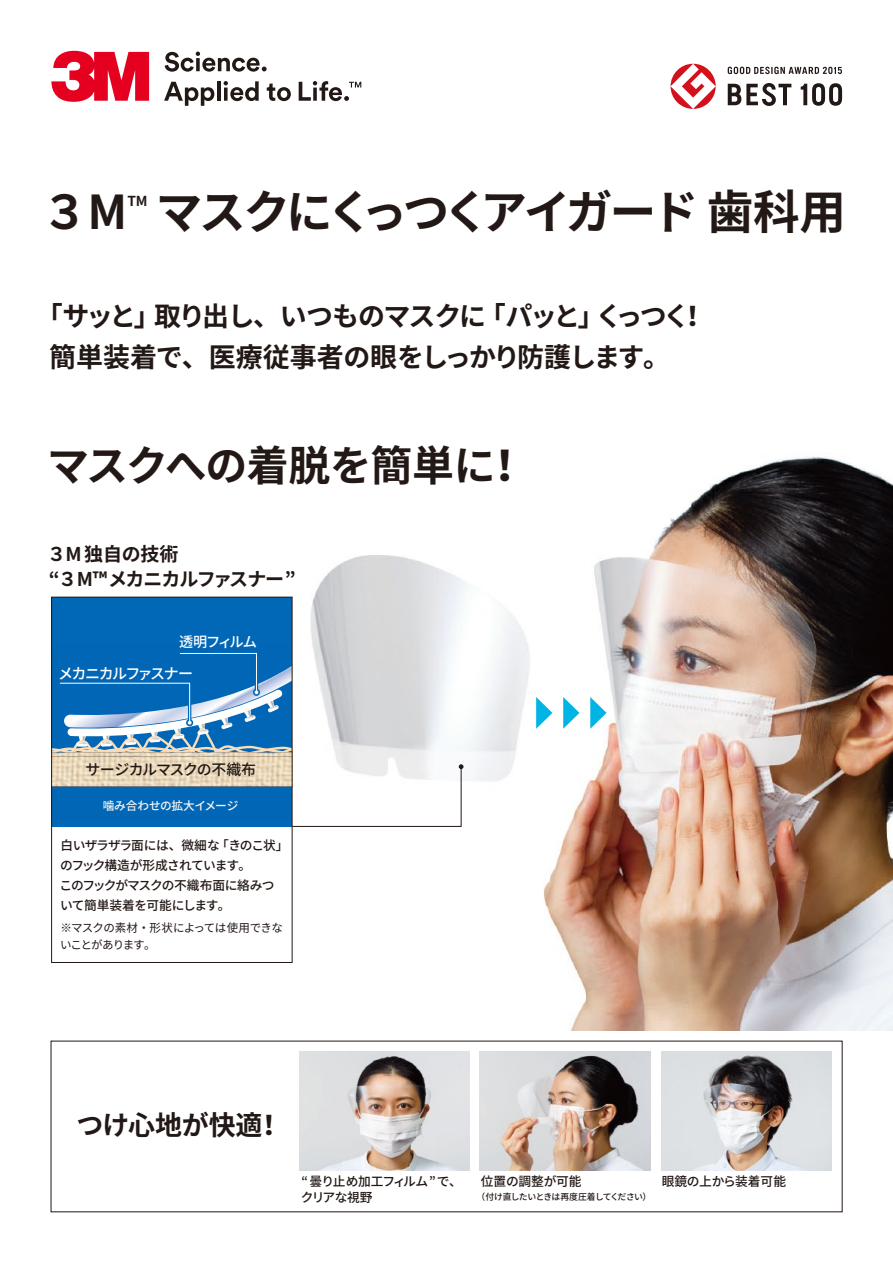
<style>
.page{position:relative;width:893px;height:1263px;background:#fff}
.page>*{position:absolute;margin:0;border:0;box-sizing:border-box;transform-origin:0 0}
.t1{font:700 46.65px "Noto Sans CJ Kjp";letter-spacing:-.08em;color:#221815}
.t2{font:700 42px "Noto Sans CJ Kjp";letter-spacing:-.025em;color:#221815}
.t3{font:700 27px/41.4px "Noto Sans CJ Kjp";letter-spacing:-.055em;color:#221815}
.t4{font:700 27px "Noto Sans CJ Kjp";letter-spacing:-.01em;color:#221815}
.t5{font:700 19.05px/25px "Noto Sans CJ Kjp";letter-spacing:-.045em;color:#221815}
.t6{font:500 15px "Noto Sans CJ Kjp";letter-spacing:-.055em;color:#221815}
.t7{font:500 15px "Noto Sans CJ Kjp";letter-spacing:-.105em;color:#fff}
.t8{font:500 14.25px "Noto Sans CJ Kjp";letter-spacing:-.08em;color:#fff}
.t9{font:700 13.8px "Noto Sans CJ Kjp";color:#221815}
.t10{font:500 12.75px/20.2px "Noto Sans CJ Kjp";letter-spacing:-.065em;color:#221815}
.t11{font:500 12.75px/16px "Noto Sans CJ Kjp";letter-spacing:-.045em;color:#221815}
.t12{font:500 12.75px "Noto Sans CJ Kjp";letter-spacing:-.02em;color:#221815}
.t13{font:500 12.75px "Noto Sans CJ Kjp";letter-spacing:-.01em;color:#221815}
.t14{font:500 11.7px "Noto Sans CJ Kjp";letter-spacing:-.025em;color:#f5f5f5}
.t15{font:11.55px/16.8px "Noto Sans CJ Kjp";letter-spacing:-.065em;color:#221815}
.t16{font:500 8.85px "Noto Sans CJ Kjp";letter-spacing:-.075em;color:#221815}
</style>
<div class="page">
<img style="left:112px;top:456px;width:781px;height:575px">
<div style="left:52px;top:597px;width:240px;height:229px;background:#0068b7"></div>
<img style="left:299px;top:1051px;width:171px;height:119px">
<img style="left:480px;top:1051px;width:171px;height:119px">
<img style="left:661px;top:1051px;width:171px;height:119px">
<svg style="left:53px;top:650px;width:410px;height:177px"></svg>
<svg style="left:671px;top:64px;width:45px;height:45px"></svg>
<svg style="left:801px;top:83px;width:41px;height:23px"></svg>
<svg style="left:728px;top:83px;width:63px;height:23px"></svg>
<svg style="left:728px;top:67px;width:114px;height:7px"></svg>
<svg style="left:51px;top:51px;width:98px;height:51px"></svg>
<svg style="left:165px;top:52px;width:102px;height:20px"></svg>
<svg style="left:164px;top:82px;width:50px;height:24px"></svg>
<hr style="left:217px;top:81px;width:3px;height:20px;background:#221815">
<svg style="left:224px;top:81px;width:35px;height:20px"></svg>
<svg style="left:267px;top:84px;width:24px;height:17px"></svg>
<svg style="left:299px;top:81px;width:62px;height:20px"></svg>
<div style="left:51px;top:597px;width:241px;height:366px;border:1px solid #221815"></div>
<svg style="left:590px;top:697px;width:16px;height:32px"></svg>
<svg style="left:563px;top:697px;width:16px;height:32px"></svg>
<svg style="left:536px;top:697px;width:16px;height:32px"></svg>
<h1 class="t1" style="left:42px;top:186px;width:87px">３M</h1>
<p class="t9" style="left:127px;top:193px;width:22px">TM</p>
<h1 class="t1" style="left:156px;top:186px;width:738px">マスクにくっつくアイガード歯科用　</h1>
<h3 class="t3" style="left:49px;top:296px;width:658px;text-indent:-14px">「サッと」取り出し、いつものマスクに「パッと」くっつく！簡単装着で、医療従事者の眼をしっかり防護します。</h3>
<h2 class="t2" style="left:47px;top:441px;width:480px">マスクへの着脱を簡単に！</h2>
<h3 class="t5" style="left:47px;top:542px;width:250px">３M 独自の技術<br>“３M™メカニカルファスナー”</h3>
<p class="t8" style="left:179px;top:634px;width:80px">透明フィルム</p>
<p class="t7" style="left:58px;top:665px;width:137px">メカニカルファスナー</p>
<p class="t6" style="left:85px;top:761px;width:172px">サージカルマスクの不織布</p>
<p class="t14" style="left:103px;top:799px;width:137px">噛み合わせの拡大イメージ</p>
<p class="t10" style="left:59px;top:835px;width:231px">白いザラザラ面には、微細な「きのこ状」のフック構造が形成されています。<br>このフックがマスクの不織布面に絡みついて簡単装着を可能にします。</p>
<p class="t15" style="left:60px;top:920px;width:224px">※マスクの素材・形状によっては使用できないことがあります。</p>
<h3 class="t4" style="left:76px;top:1110px;width:208px">つけ心地が快適！</h3>
<p class="t11" style="left:301px;top:1174px;width:162px">“ 曇り止め加工フィルム”で、クリアな視野</p>
<p class="t13" style="left:481px;top:1174px;width:102px">位置の調整が可能</p>
<p class="t16" style="left:476px;top:1192px;width:176px">（付け直したいときは再度圧着してください）</p>
<p class="t12" style="left:662px;top:1174px;width:126px">眼鏡の上から装着可能</p>
</div>
